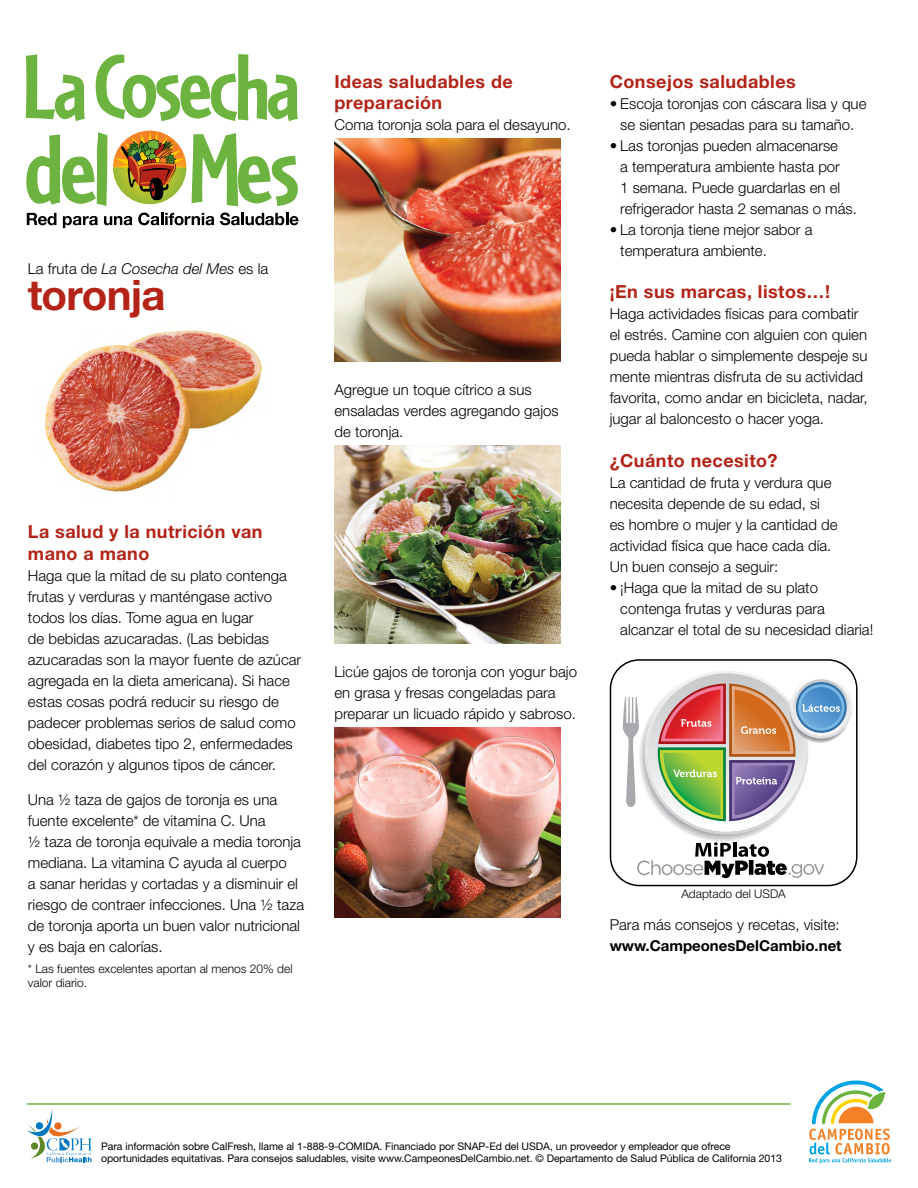
<style>
.page{position:relative;width:918px;height:1188px;background:#fff}
.page>*{position:absolute;margin:0;border:0;box-sizing:border-box;transform-origin:0 0}
.t1{font:700 42px "Helvetica Neue LT Std";letter-spacing:-.02em;color:#b32317}
.t2{font:700 18px/21.6px "Helvetica Neue LT Std";letter-spacing:.025em;color:#b32317}
.t3{font:300 15px/21px "Helvetica Neue LT Std";color:#000}
.t4{font:italic 300 15px "Helvetica Neue LT Std";color:#000}
.t5{font:700 15px "Helvetica Neue LT Std";color:#000}
.t6{font:300 12px/14.4px "Helvetica Neue LT Std";color:#000}
.t7{font:10.5px/12.6px "Helvetica Neue LT Std";letter-spacing:-.005em;color:#000}
.s1{font-style:normal}
</style>
<div class="page">
<img style="left:45px;top:330px;width:217px;height:162px">
<img style="left:334px;top:139px;width:227px;height:222px">
<img style="left:334px;top:728px;width:227px;height:190px">
<img style="left:334px;top:445px;width:227px;height:198px">
<img style="left:113px;top:132px;width:73px;height:72px">
<svg style="left:26px;top:54px;width:59px;height:67px"></svg>
<svg style="left:96px;top:54px;width:202px;height:67px"></svg>
<svg style="left:27px;top:213px;width:29px;height:12px"></svg>
<svg style="left:63px;top:216px;width:35px;height:12px"></svg>
<svg style="left:104px;top:216px;width:28px;height:9px"></svg>
<svg style="left:138px;top:213px;width:76px;height:12px"></svg>
<svg style="left:220px;top:213px;width:78px;height:12px"></svg>
<svg style="left:192px;top:133px;width:106px;height:73px"></svg>
<svg style="left:26px;top:132px;width:81px;height:74px"></svg>
<svg style="left:27px;top:1108px;width:65px;height:54px"></svg>
<hr style="left:27px;top:1103px;width:763px;height:2px;background:#6cb33f">
<svg style="left:809px;top:1081px;width:82px;height:83px"></svg>
<svg style="left:610px;top:659px;width:248px;height:227px"></svg>
<svg style="left:623px;top:671px;width:227px;height:207px"></svg>
<p class="t2" style="left:334px;top:70px;width:180px">Ideas saludables de preparación</p>
<p class="t3" style="left:334px;top:114px;width:238px">Coma toronja sola para el desayuno.</p>
<p class="t4" style="left:28px;top:259px;width:242px"><span class="s1">La fruta de</span> La Cosecha del Mes <span class="s1">es la</span></p>
<h1 class="t1" style="left:28px;top:269px;width:139px">toronja</h1>
<p class="t3" style="left:334px;top:379px;width:226px">Agregue un toque cítrico a sus ensaladas verdes agregando gajos de toronja.</p>
<p class="t2" style="left:28px;top:521px;width:236px">La salud y la nutrición van mano a mano</p>
<p class="t3" style="left:28px;top:565px;width:275px">Haga que la mitad de su plato contenga frutas y verduras y manténgase activo todos los días. Tome agua en lugar<br>de bebidas azucaradas. (Las bebidas azucaradas son la mayor fuente de azúcar agregada en la dieta americana). Si hace estas cosas podrá reducir su riesgo de padecer problemas serios de salud como obesidad, diabetes tipo 2, enfermedades del corazón y algunos tipos de cáncer.</p>
<p class="t3" style="left:28px;top:788px;width:278px">Una ½ taza de gajos de toronja es una fuente excelente* de vitamina C. Una<br>½ taza de toronja equivale a media toronja mediana. La vitamina C ayuda al cuerpo<br>a sanar heridas y cortadas y a disminuir el riesgo de contraer infecciones. Una ½ taza de toronja aporta un buen valor nutricional y es baja en calorías.</p>
<p class="t6" style="left:28px;top:961px;width:266px">* Las fuentes excelentes aportan al menos 20% del valor diario.</p>
<p class="t3" style="left:334px;top:661px;width:244px">Licúe gajos de toronja con yogur bajo en grasa y fresas congeladas para preparar un licuado rápido y sabroso.</p>
<p class="t2" style="left:610px;top:70px;width:188px">Consejos saludables</p>
<p class="t3" style="left:610px;top:92px;width:258px;text-align:center">• Escoja toronjas con cáscara lisa y que se sientan pesadas para su tamaño.</p>
<p class="t3" style="left:620px;top:134px;width:238px;text-indent:-10px">• Las toronjas pueden almacenarse<br>a temperatura ambiente hasta por<br>1 semana. Puede guardarlas en el refrigerador hasta 2 semanas o más.</p>
<p class="t3" style="left:620px;top:218px;width:194px;text-indent:-10px">• La toronja tiene mejor sabor a temperatura ambiente.</p>
<p class="t2" style="left:610px;top:281px;width:222px">¡En sus marcas, listos…!</p>
<p class="t3" style="left:610px;top:303px;width:259px">Haga actividades físicas para combatir el estrés. Camine con alguien con quien pueda hablar o simplemente despeje su mente mientras disfruta de su actividad favorita, como andar en bicicleta, nadar, jugar al baloncesto o hacer yoga.</p>
<p class="t2" style="left:610px;top:449px;width:169px">¿Cuánto necesito?</p>
<p class="t3" style="left:610px;top:472px;width:229px">La cantidad de fruta y verdura que necesita depende de su edad, si es hombre o mujer y la cantidad de actividad física que hace cada día.<br>Un buen consejo a seguir:</p>
<p class="t3" style="left:620px;top:577px;width:255px;text-indent:-10px">• ¡Haga que la mitad de su plato contenga frutas y verduras para alcanzar el total de su necesidad diaria!</p>
<p class="t6" style="left:681px;top:887px;width:106px">Adaptado del USDA</p>
<p class="t3" style="left:610px;top:914px;width:232px">Para más consejos y recetas, visite:</p>
<p class="t5" style="left:610px;top:936px;width:233px">www.CampeonesDelCambio.net</p>
<p class="t7" style="left:101px;top:1139px;width:682px">Para información sobre CalFresh, llame al 1-888-9-COMIDA. Financiado por SNAP-Ed del USDA, un proveedor y empleador que ofrece oportunidades equitativas. Para consejos saludables, visite www.CampeonesDelCambio.net. © Departamento de Salud Pública de California 2013</p>
</div>
